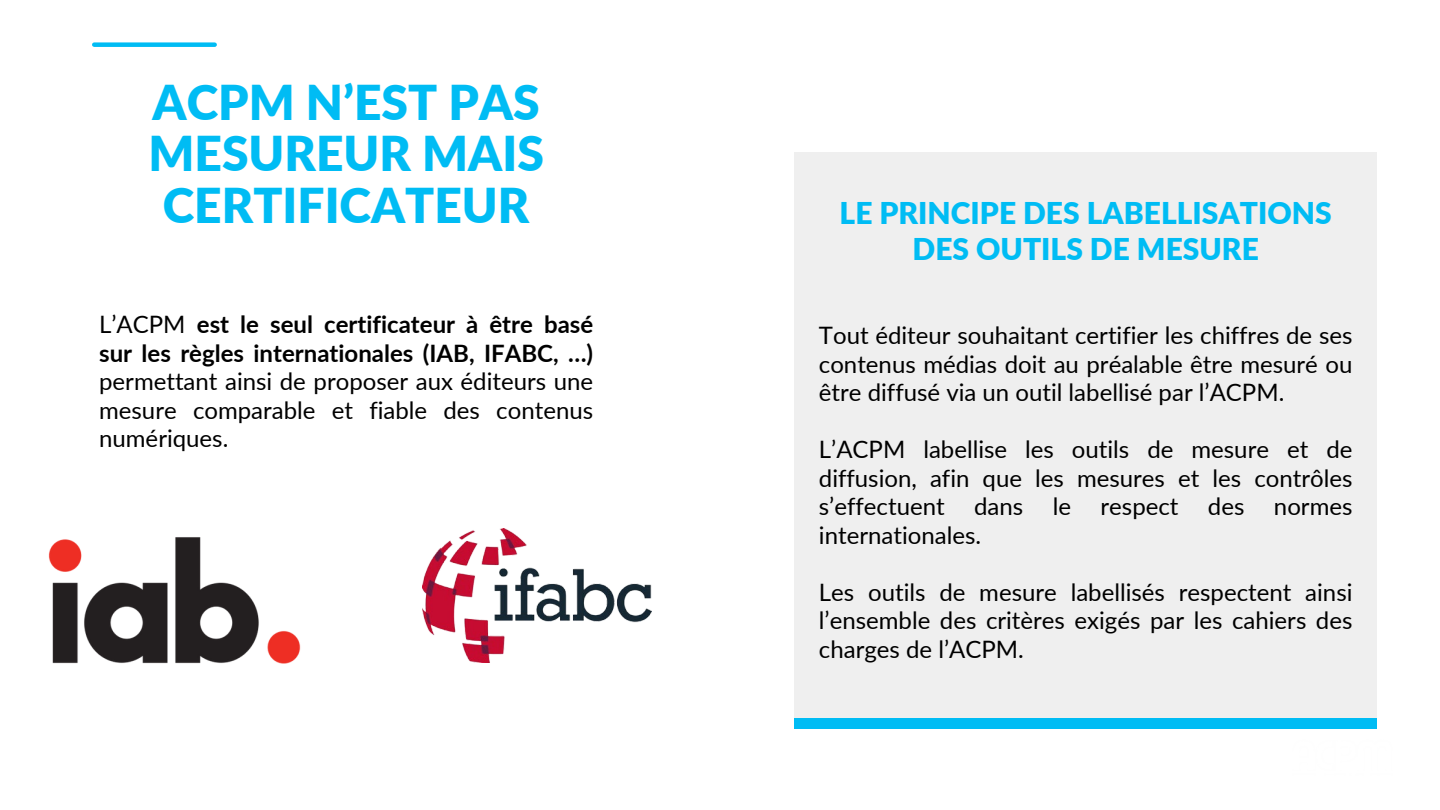
<style>
.page{position:relative;width:1440px;height:810px;background:#fff}
.page>*{position:absolute;margin:0;border:0;box-sizing:border-box;transform-origin:0 0}
.t1{font:900 48px/51.8px "Lato";color:#00bcf4;text-align:center}
.t2{font:900 30px/36px "Lato";color:#00bcf4;text-align:center}
.t3{font:24px/28.5px "Lato";color:#000;text-align:justify}
.s1{font-weight:700}
</style>
<div class="page">
<div style="left:794px;top:153px;width:583px;height:571px;background:#efefef"></div>
<div style="left:794px;top:719px;width:583px;height:10px;background:#00bcf4"></div>
<img style="left:49px;top:537px;width:252px;height:126px">
<img style="left:422px;top:529px;width:230px;height:134px">
<div style="left:94px;top:42px;width:121px;height:5px;background:#00bcf4"></div>
<h1 class="t1" style="left:148px;top:75px;width:397px">ACPM N’EST PAS<br>MESUREUR MAIS<br>CERTIFICATEUR</h1>
<p class="t3" style="left:99px;top:310px;width:496px">L’ACPM <span class="s1">est le seul certificateur à être basé sur les règles internationales (IAB, IFABC, …) </span>permettant ainsi de proposer aux éditeurs une mesure comparable et fiable des contenus numériques.</p>
<p class="t2" style="left:840px;top:195px;width:494px">LE PRINCIPE DES LABELLISATIONS<br>DES OUTILS DE MESURE</p>
<p class="t3" style="left:819px;top:321px;width:535px">Tout éditeur souhaitant certifier les chiffres de ses contenus médias doit au préalable être mesuré ou être diffusé via un outil labellisé par l’ACPM.</p>
<h2 class="t3" style="left:819px;top:435px;width:535px">L’ACPM labellise les outils de mesure et de diffusion, afin que les mesures et les contrôles s’effectuent dans le respect des normes internationales.</h2>
<p class="t3" style="left:819px;top:577px;width:535px">Les outils de mesure labellisés respectent ainsi l’ensemble des critères exigés par les cahiers des charges de l’ACPM.</p>
</div>
